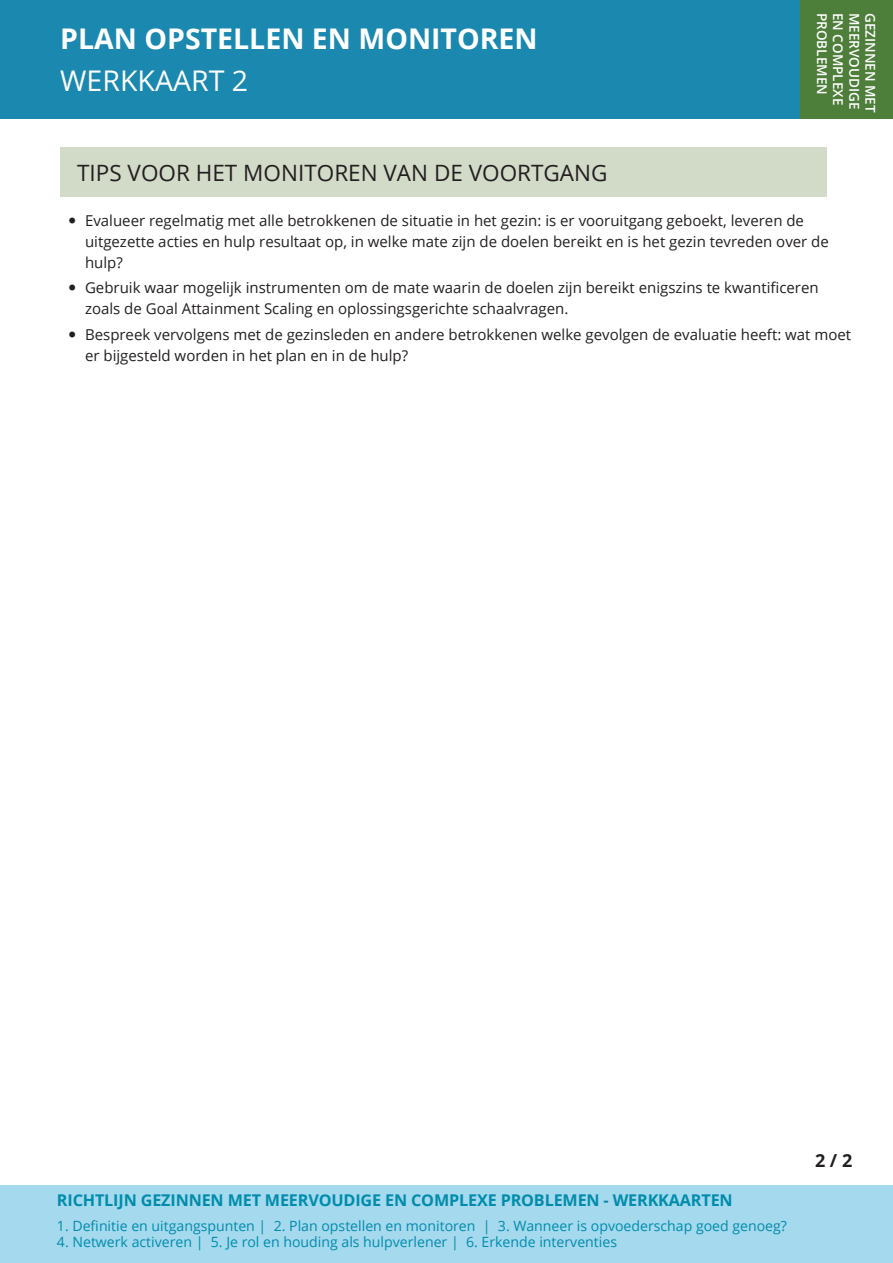
<style>
.page{position:relative;width:893px;height:1263px;background:#fff}
.page>*{position:absolute;margin:0;border:0;box-sizing:border-box;transform-origin:0 0}
.t1{font:700 28.5px "Open Sans";color:#fff}
.t2{font:28.5px "Open Sans";color:#fff}
.Koppen_in_roze_balk{font:22.5px "Open Sans";color:#231f20}
.t3{font:700 18px "Open Sans";color:#231f20}
.t4{font:700 16.2px "Open Sans";letter-spacing:-.01em;color:#008cac}
.t5{font:15px/21px "Open Sans";color:#231f20}
.t6{font:14.1px "Open Sans";color:#008cac}
.t7{font:600 13.5px "Open Sans";color:#fff}
</style>
<div class="page">
<div style="left:0;top:0;width:893px;height:119px;background:#1a88af"></div>
<div style="left:800px;top:0;width:93px;height:119px;background:#4e7f3a"></div>
<div style="left:0;top:1185px;width:893px;height:78px;background:#a5d9ed"></div>
<div style="left:60px;top:147px;width:766px;height:50px;background:#d2dac8"></div>
<p class="t1" style="left:60px;top:19px;width:479px">PLAN OPSTELLEN EN MONITOREN</p>
<p class="t2" style="left:60px;top:62px;width:190px">WERKKAART 2</p>
<p class="t7" style="left:831px;top:13px;width:83px;rotate:90deg">PROBLEMEN</p>
<p class="t7" style="left:847px;top:13px;width:94px;rotate:90deg">EN COMPLEXE</p>
<p class="t7" style="left:864px;top:13px;width:98px;rotate:90deg">MEERVOUDIGE</p>
<p class="t7" style="left:880px;top:13px;width:101px;rotate:90deg">GEZINNEN MET</p>
<p class="Koppen_in_roze_balk" style="left:77px;top:157px;width:532px">TIPS VOOR HET MONITOREN VAN DE VOORTGANG</p>
<p class="t5" style="left:85px;top:210px;width:745px">Evalueer regelmatig met alle betrokkenen de situatie in het gezin: is er vooruitgang geboekt, leveren de uitgezette acties en hulp resultaat op, in welke mate zijn de doelen bereikt en is het gezin tevreden over de hulp?</p>
<p class="t5" style="left:85px;top:277px;width:735px">Gebruik waar mogelijk instrumenten om de mate waarin de doelen zijn bereikt enigszins te kwantificeren zoals de Goal Attainment Scaling en oplossingsgerichte schaalvragen.</p>
<p class="t5" style="left:85px;top:323px;width:768px">Bespreek vervolgens met de gezinsleden en andere betrokkenen welke gevolgen de evaluatie heeft: wat moet er bijgesteld worden in het plan en in de hulp?</p>
<p class="t4" style="left:57px;top:1188px;width:677px">RICHTLIJN GEZINNEN MET MEERVOUDIGE EN COMPLEXE PROBLEMEN - WERKKAARTEN</p>
<p class="t6" style="left:57px;top:1216px;width:731px">1. Definitie en uitgangspunten | 2. Plan opstellen en monitoren | 3. Wanneer is opvoederschap goed genoeg?</p>
<p class="t6" style="left:57px;top:1232px;width:562px">4. Netwerk activeren | 5. Je rol en houding als hulpverlener | 6. Erkende interventies</p>
<p class="t3" style="left:815px;top:1148px;width:39px">2 / 2</p>
</div>
